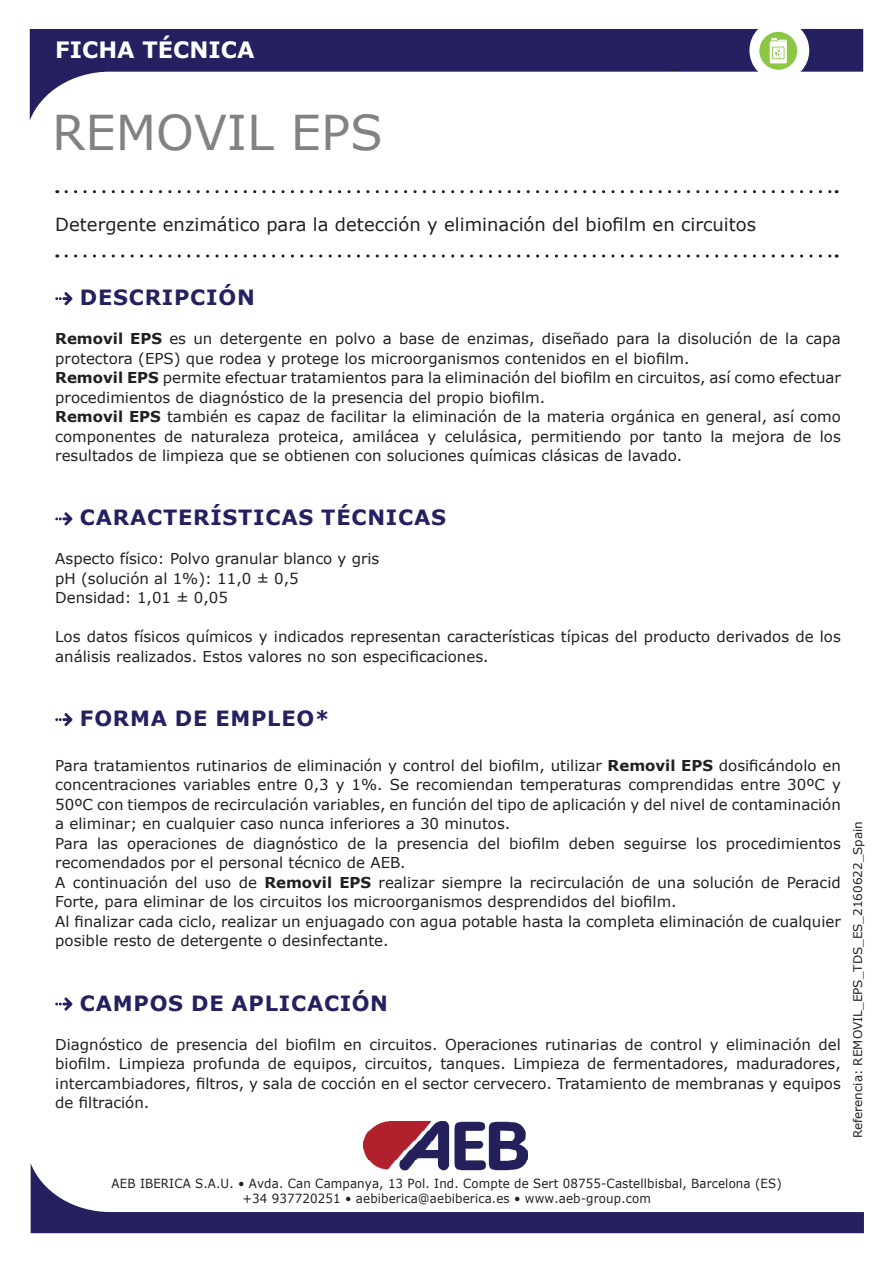
<style>
.page{position:relative;width:893px;height:1263px;background:#fff}
.page>*{position:absolute;margin:0;border:0;box-sizing:border-box;transform-origin:0 0}
.t1{font:48px "Verdana";color:#808285}
.t2{font:700 22.5px "Verdana";color:#fff}
.t3{font:700 21px "Verdana";letter-spacing:.035em;color:#252161}
.t4{font:18px "Verdana";color:#231f20}
.t5{font:15px/19.5px "Verdana";color:#231f20}
.t6{font:12.6px/15.1px "Verdana";letter-spacing:.01em;color:#231f20;text-align:center;scale:.94 1}
.t7{font:12px "Verdana";color:#231f20}
.s1{font-weight:700}
</style>
<div class="page">
<svg style="left:30px;top:29px;width:833px;height:91px"></svg>
<svg style="left:66px;top:190px;width:771px;height:3px"></svg>
<svg style="left:66px;top:254px;width:771px;height:4px"></svg>
<img style="left:363px;top:1121px;width:165px;height:42px">
<svg style="left:31px;top:1163px;width:833px;height:70px"></svg>
<svg style="left:670px;top:69px;width:8px;height:2px"></svg>
<div style="left:749px;top:20px;width:60px;height:61px;background:#fff;border-radius:30px"></div>
<div style="left:759px;top:32px;width:38px;height:38px;background:#8bc644;border-radius:50%"></div>
<svg style="left:770px;top:38px;width:17px;height:25px"></svg>
<svg style="left:55px;top:292px;width:17px;height:13px"></svg>
<svg style="left:55px;top:512px;width:17px;height:13px"></svg>
<svg style="left:55px;top:713px;width:17px;height:13px"></svg>
<svg style="left:55px;top:997px;width:17px;height:13px"></svg>
<h2 class="t2" style="left:55px;top:34px;width:201px">FICHA TÉCNICA</h2>
<h1 class="t1" style="left:52px;top:100px;width:332px">REMOVIL EPS</h1>
<p class="t4" style="left:55px;top:212px;width:702px">Detergente enzimático para la detección y eliminación del biofilm en circuitos</p>
<h3 class="t3" style="left:80px;top:283px;width:176px">DESCRIPCIÓN</h3>
<p class="t5" style="left:55px;top:329px;width:787px"><span class="s1">Removil EPS</span> es un detergente en polvo a base de enzimas, diseñado para la disolución de la capa protectora (EPS) que rodea y protege los microorganismos contenidos en el biofilm.<br><span class="s1">Removil EPS</span> permite efectuar tratamientos para la eliminación del biofilm en circuitos, así como efectuar procedimientos de diagnóstico de la presencia del propio biofilm.<br><span class="s1">Removil EPS</span> también es capaz de facilitar la eliminación de la materia orgánica en general, así como componentes de naturaleza proteica, amilácea y celulásica, permitiendo por tanto la mejora de los resultados de limpieza que se obtienen con soluciones químicas clásicas de lavado.</p>
<h3 class="t3" style="left:80px;top:503px;width:367px">CARACTERÍSTICAS TÉCNICAS</h3>
<p class="t5" style="left:55px;top:549px;width:326px">Aspecto físico: Polvo granular blanco y gris pH (solución al 1%): 11,0 ± 0,5<br>Densidad: 1,01 ± 0,05</p>
<p class="t5" style="left:55px;top:627px;width:787px">Los datos físicos químicos y indicados representan características típicas del producto derivados de los análisis realizados. Estos valores no son especificaciones.</p>
<h3 class="t3" style="left:80px;top:704px;width:251px">FORMA DE EMPLEO*</h3>
<p class="t5" style="left:55px;top:755px;width:787px">Para tratamientos rutinarios de eliminación y control del biofilm, utilizar <span class="s1">Removil EPS</span> dosificándolo en concentraciones variables entre 0,3 y 1%. Se recomiendan temperaturas comprendidas entre 30ºC y 50ºC con tiempos de recirculación variables, en función del tipo de aplicación y del nivel de contaminación a eliminar; en cualquier caso nunca inferiores a 30 minutos.<br>Para las operaciones de diagnóstico de la presencia del biofilm deben seguirse los procedimientos recomendados por el personal técnico de AEB.<br>A continuación del uso de <span class="s1">Removil EPS</span> realizar siempre la recirculación de una solución de Peracid Forte, para eliminar de los circuitos los microorganismos desprendidos del biofilm.<br>Al finalizar cada ciclo, realizar un enjuagado con agua potable hasta la completa eliminación de cualquier posible resto de detergente o desinfectante.</p>
<h3 class="t3" style="left:80px;top:988px;width:309px">CAMPOS DE APLICACIÓN</h3>
<p class="t5" style="left:55px;top:1034px;width:787px;text-align:justify">Diagnóstico de presencia del biofilm en circuitos. Operaciones rutinarias de control y eliminación del biofilm. Limpieza profunda de equipos, circuitos, tanques. Limpieza de fermentadores, maduradores, intercambiadores, filtros, y sala de cocción en el sector cervecero. Tratamiento de membranas y equipos de filtración.</p>
<p class="t7" style="left:850px;top:1138px;width:319px;rotate:-90deg">Referencia: REMOVIL_EPS_TDS_ES_2160622_Spain</p>
<p class="t6" style="left:112px;top:1176px;width:714px">AEB IBERICA S.A.U. • Avda. Can Campanya, 13 Pol. Ind. Compte de Sert 08755-Castellbisbal, Barcelona (ES) +34 937720251 • aebiberica@aebiberica.es • www.aeb-group.com</p>
</div>
